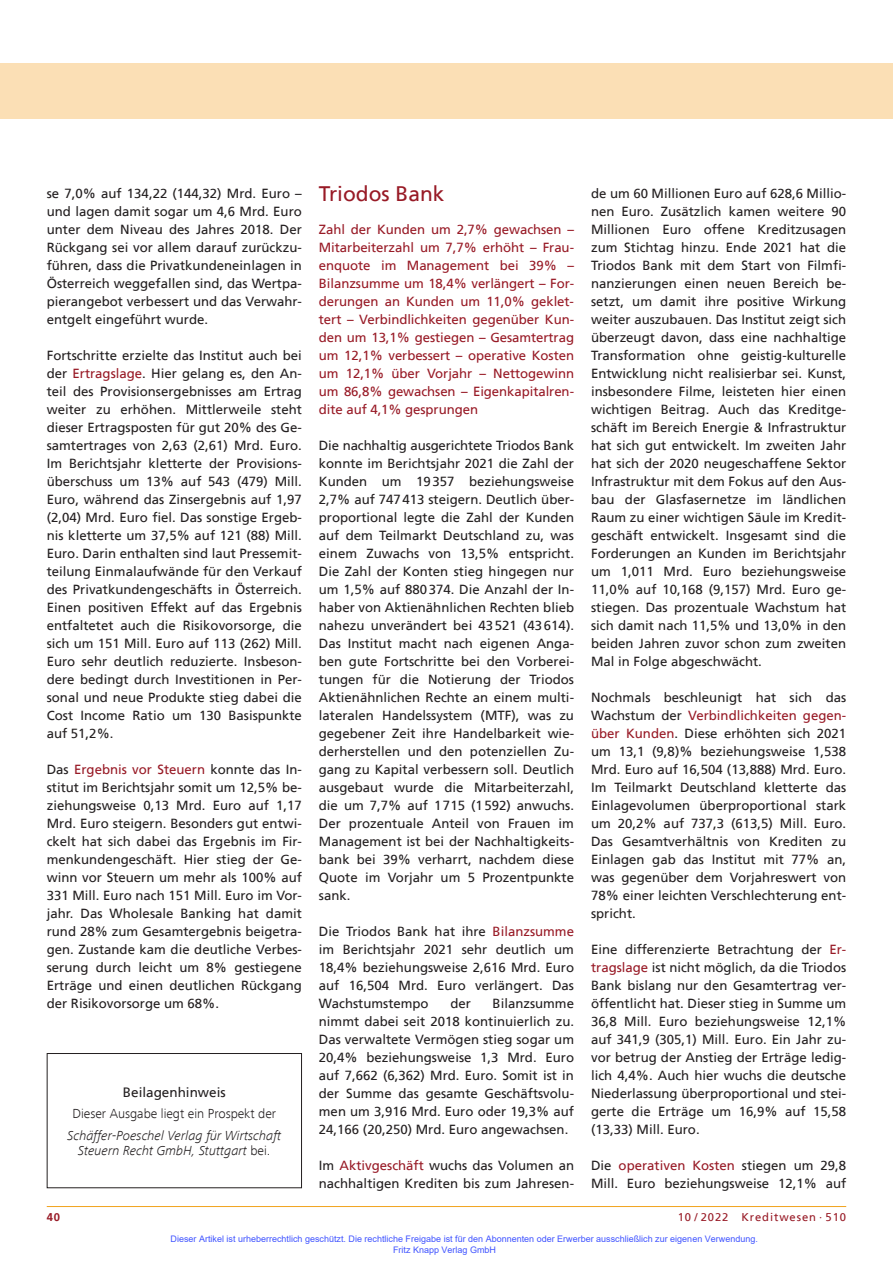
<style>
.page{position:relative;width:893px;height:1263px;background:#fff}
.page>*{position:absolute;margin:0;border:0;box-sizing:border-box;transform-origin:0 0}
.t1{font:21px "Frutiger";color:#981a26}
.t2{font:italic 300 13.5px/15px "Frutiger Next Com";color:#231f20;text-align:center}
.t3{font:300 13.5px "Frutiger Next Com";color:#231f20}
.t4{font:13.5px "Frutiger";color:#231f20}
.t5{font:13.2px/18px "Frutiger";color:#231f20;text-align:justify}
.t6{font:13.2px/18px "Frutiger";letter-spacing:-.005em;color:#981a26;text-align:justify}
.t7{font:11.25px "Frutiger";letter-spacing:.08em;color:#981a26}
.t8{font:700 11.25px "Frutiger";color:#981a26}
.t9{font:9px/10.8px "Arial";color:#4054ff}
.s1{color:#981a26}
.s2{font-style:normal}
</style>
<div class="page">
<hr style="left:47px;top:1206px;width:799px;height:1px;background:#f1a31e">
<div style="left:0;top:64px;width:893px;height:55px;background:#fbdfb5"></div>
<div style="left:47px;top:1053px;width:255px;height:135px;border:1px solid #231f20"></div>
<p class="t5" style="left:47px;top:185px;width:257px">se 7,0% auf 134,22 (144,32) Mrd. Euro – und lagen damit sogar um 4,6 Mrd. Euro unter dem Niveau des Jahres 2018. Der Rückgang sei vor allem darauf zurückzu&shy;führen, dass die Privatkundeneinlagen in Österreich weggefallen sind, das Wertpa&shy;pierangebot verbessert und das Verwahr&shy;entgelt eingeführt wurde.</p>
<p class="t5" style="left:47px;top:347px;width:257px">Fortschritte erzielte das Institut auch bei der <span class="s1">Ertragslage</span>. Hier gelang es, den An&shy;teil des Provisionsergebnisses am Ertrag weiter zu erhöhen. Mittlerweile steht dieser Ertragsposten für gut 20% des Ge&shy;samtertrages von 2,63 (2,61) Mrd. Euro.<br>Im Berichtsjahr kletterte der Provisions&shy;überschuss um 13% auf 543 (479) Mill.<br>Euro, während das Zinsergebnis auf 1,97 (2,04) Mrd. Euro fiel. Das sonstige Ergeb&shy;nis kletterte um 37,5% auf 121 (88) Mill.<br>Euro. Darin enthalten sind laut Pressemit&shy;teilung Einmalaufwände für den Verkauf des Privatkundengeschäfts in Österreich.<br>Einen positiven Effekt auf das Ergebnis entfaltetet auch die Risikovorsorge, die sich um 151 Mill. Euro auf 113 (262) Mill.<br>Euro sehr deutlich reduzierte. Insbeson&shy;dere bedingt durch Investitionen in Per&shy;sonal und neue Produkte stieg dabei die Cost Income Ratio um 130 Basispunkte auf 51,2%.</p>
<p class="t5" style="left:47px;top:761px;width:257px">Das <span class="s1">Ergebnis vor Steuern</span> konnte das In&shy;stitut im Berichtsjahr somit um 12,5% be&shy;ziehungsweise 0,13 Mrd. Euro auf 1,17<br>Mrd. Euro steigern. Besonders gut entwi&shy;ckelt hat sich dabei das Ergebnis im Fir&shy;menkundengeschäft. Hier stieg der Ge&shy;winn vor Steuern um mehr als 100% auf 331 Mill. Euro nach 151 Mill. Euro im Vor&shy;jahr. Das Wholesale Banking hat damit rund 28% zum Gesamtergebnis beigetra&shy;gen. Zustande kam die deutliche Verbes&shy;serung durch leicht um 8% gestiegene Erträge und einen deutlichen Rückgang der Risikovorsorge um 68%.</p>
<p class="t4" style="left:123px;top:1086px;width:104px">Beilagenhinweis</p>
<p class="t3" style="left:73px;top:1106px;width:205px">Dieser Ausgabe liegt ein Prospekt der</p>
<p class="t2" style="left:67px;top:1127px;width:215px">Schäffer-Poeschel Verlag für Wirtschaft<br>Steuern Recht GmbH, Stuttgart <span class="s2">bei.</span></p>
<h1 class="t1" style="left:319px;top:184px;width:127px">Triodos Bank</h1>
<p class="t6" style="left:319px;top:221px;width:257px">Zahl der Kunden um 2,7% gewachsen – Mitarbeiterzahl um 7,7% erhöht – Frau&shy;enquote im Management bei 39% – Bilanzsumme um 18,4% verlängert – For&shy;derungen an Kunden um 11,0% geklet&shy;tert – Verbindlichkeiten gegenüber Kun&shy;den um 13,1% gestiegen – Gesamtertrag um 12,1% verbessert – operative Kosten um 12,1% über Vorjahr – Nettogewinn um 86,8% gewachsen – Eigenkapitalren&shy;dite auf 4,1% gesprungen</p>
<p class="t5" style="left:319px;top:437px;width:257px">Die nachhaltig ausgerichtete Triodos Bank konnte im Berichtsjahr 2021 die Zahl der Kunden um 19357 beziehungsweise 2,7% auf 747413 steigern. Deutlich über&shy;proportional legte die Zahl der Kunden auf dem Teilmarkt Deutschland zu, was einem Zuwachs von 13,5% entspricht.<br>Die Zahl der Konten stieg hingegen nur um 1,5% auf 880374. Die Anzahl der In&shy;haber von Aktienähnlichen Rechten blieb nahezu unverändert bei 43521 (43614).<br>Das Institut macht nach eigenen Anga&shy;ben gute Fortschritte bei den Vorberei&shy;tungen für die Notierung der Triodos Aktienähnlichen Rechte an einem multi&shy;lateralen Handelssystem (MTF), was zu gegebener Zeit ihre Handelbarkeit wie&shy;derherstellen und den potenziellen Zu&shy;gang zu Kapital verbessern soll. Deutlich ausgebaut wurde die Mitarbeiterzahl, die um 7,7% auf 1715 (1592) anwuchs.<br>Der prozentuale Anteil von Frauen im Management ist bei der Nachhaltigkeits&shy;bank bei 39% verharrt, nachdem diese Quote im Vorjahr um 5 Prozentpunkte sank.</p>
<p class="t5" style="left:319px;top:923px;width:257px">Die Triodos Bank hat ihre <span class="s1">Bilanzsumme </span>im Berichtsjahr 2021 sehr deutlich um 18,4% beziehungsweise 2,616 Mrd. Euro auf 16,504 Mrd. Euro verlängert. Das Wachstumstempo</p>
<p class="t5" style="left:319px;top:995px;width:257px;text-indent:174px">Bilanzsumme nimmt dabei seit 2018 kontinuierlich zu.<br>Das verwaltete Vermögen stieg sogar um 20,4% beziehungsweise 1,3 Mrd. Euro auf 7,662 (6,362) Mrd. Euro. Somit ist in der Summe das gesamte Geschäftsvolu&shy;men um 3,916 Mrd. Euro oder 19,3% auf 24,166 (20,250) Mrd. Euro angewachsen.</p>
<p class="t5" style="left:319px;top:1157px;width:257px">Im <span class="s1">Aktivgeschäft</span> wuchs das Volumen an nachhaltigen Krediten bis zum Jahresen-</p>
<p class="t5" style="left:450px;top:995px;width:22px">der</p>
<p class="t5" style="left:591px;top:185px;width:257px">de um 60 Millionen Euro auf 628,6 Millio&shy;nen Euro. Zusätzlich kamen weitere 90<br>Millionen Euro offene Kreditzusagen zum Stichtag hinzu. Ende 2021 hat die Triodos Bank mit dem Start von Filmfi&shy;nanzierungen einen neuen Bereich be&shy;setzt, um damit ihre positive Wirkung weiter auszubauen. Das Institut zeigt sich überzeugt davon, dass eine nachhaltige Transformation ohne geistig-kulturelle Entwicklung nicht realisierbar sei. Kunst, insbesondere Filme, leisteten hier einen wichtigen Beitrag. Auch das Kreditge&shy;schäft im Bereich Energie &amp; Infrastruktur hat sich gut entwickelt. Im zweiten Jahr hat sich der 2020 neugeschaffene Sektor Infrastruktur mit dem Fokus auf den Aus&shy;bau der Glasfasernetze im ländlichen Raum zu einer wichtigen Säule im Kredit&shy;geschäft entwickelt. Insgesamt sind die Forderungen an Kunden im Berichtsjahr um 1,011 Mrd. Euro beziehungsweise 11,0% auf 10,168 (9,157) Mrd. Euro ge&shy;stiegen. Das prozentuale Wachstum hat sich damit nach 11,5% und 13,0% in den beiden Jahren zuvor schon zum zweiten Mal in Folge abgeschwächt.</p>
<p class="t5" style="left:591px;top:689px;width:257px">Nochmals beschleunigt hat sich das Wachstum der <span class="s1">Verbindlichkeiten gegen&shy;über Kunden</span>. Diese erhöhten sich 2021 um 13,1 (9,8)% beziehungsweise 1,538<br>Mrd. Euro auf 16,504 (13,888) Mrd. Euro.<br>Im Teilmarkt Deutschland kletterte das Einlagevolumen überproportional stark um 20,2% auf 737,3 (613,5) Mill. Euro.<br>Das Gesamtverhältnis von Krediten zu Einlagen gab das Institut mit 77% an, was gegenüber dem Vorjahreswert von 78% einer leichten Verschlechterung ent&shy;spricht.</p>
<p class="t5" style="left:591px;top:941px;width:257px">Eine differenzierte Betrachtung der <span class="s1">Er&shy;tragslage</span> ist nicht möglich, da die Triodos Bank bislang nur den Gesamtertrag ver&shy;öffentlicht hat. Dieser stieg in Summe um 36,8 Mill. Euro beziehungsweise 12,1% auf 341,9 (305,1) Mill. Euro. Ein Jahr zu&shy;vor betrug der Anstieg der Erträge ledig&shy;lich 4,4%. Auch hier wuchs die deutsche Niederlassung überproportional und stei&shy;gerte die Erträge um 16,9% auf 15,58 (13,33) Mill. Euro.</p>
<p class="t5" style="left:591px;top:1157px;width:257px">Die <span class="s1">operativen Kosten</span> stiegen um 29,8<br>Mill. Euro beziehungsweise 12,1% auf</p>
<p class="t8" style="left:47px;top:1211px;width:15px">40</p>
<p class="t7" style="left:678px;top:1211px;width:170px">10 / 2022 Kreditwesen · 510</p>
<p class="t9" style="left:393px;top:1233px;width:366px;text-indent:-223px">Dieser Artikel ist urheberrechtlich geschützt. Die rechtliche Freigabe ist für den Abonnenten oder Erwerber ausschließlich zur eigenen Verwendung.<br>Fritz Knapp Verlag GmbH</p>
</div>
